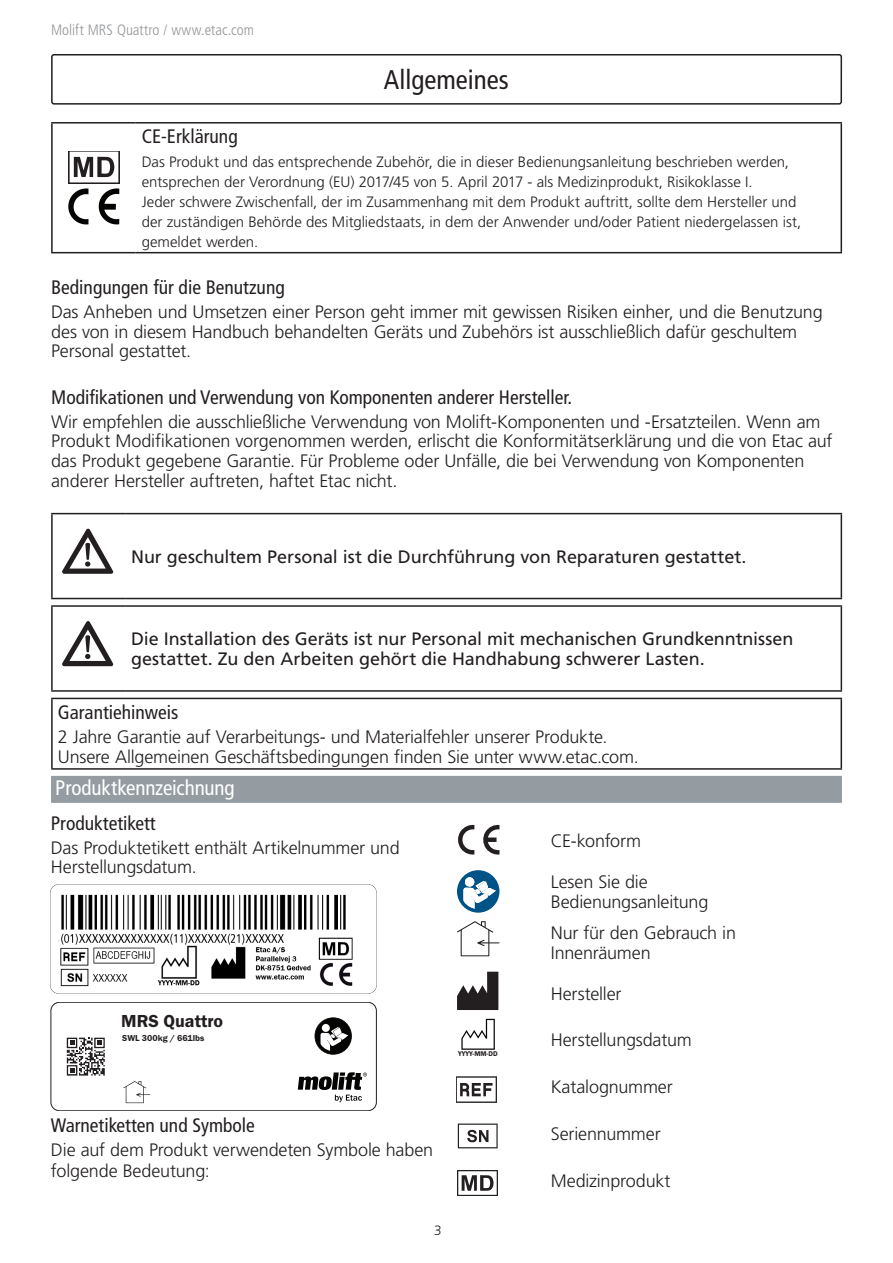
<style>
.page{position:relative;width:893px;height:1263px;background:#fff}
.page>*{position:absolute;margin:0;border:0;box-sizing:border-box;transform-origin:0 0}
.Chapter_header{font:condensed 27px "Frutiger LT Pro";color:#231f20}
.Paragraph_header_-_o{font:condensed 21px "Frutiger LT Pro";letter-spacing:-.005em;color:#fff}
.Header_2{font:condensed 19.5px "Frutiger LT Pro";color:#231f20}
.Body_text{font:300 18px/19.8px "Frutiger LT Pro";letter-spacing:-.01em;color:#231f20}
.Body_text-2{font:300 18px/19.8px "Frutiger LT Std";letter-spacing:-.01em;color:#231f20}
.Body_text-3{font:18px/19.8px "Frutiger LT Pro";letter-spacing:-.005em;color:#231f20}
.t1{font:600 18px "Franklin Gothic";color:#231f20}
.Body_text-4{font:300 15px/19.8px "Frutiger LT Std";color:#231f20}
.t2{font:300 condensed 15px "Frutiger LT Pro";letter-spacing:.005em;color:#939598}
.t3{font:300 13.5px "Frutiger LT Pro";color:#231f20}
.t4{font:600 9px "Franklin Gothic";color:#231f20}
.t5{font:600 7.05px "Franklin Gothic";color:#231f20}
</style>
<div class="page">
<img style="left:51px;top:885px;width:326px;height:109px">
<div style="left:51px;top:1002px;width:325px;height:109px;border:1px solid #231f20;border-radius:9px"></div>
<svg style="left:123px;top:1081px;width:27px;height:22px"></svg>
<svg style="left:298px;top:1072px;width:69px;height:30px"></svg>
<svg style="left:315px;top:1018px;width:36px;height:36px"></svg>
<svg style="left:66px;top:1037px;width:39px;height:39px"></svg>
<svg style="left:483px;top:824px;width:16px;height:31px"></svg>
<svg style="left:458px;top:824px;width:16px;height:31px"></svg>
<svg style="left:457px;top:870px;width:42px;height:43px"></svg>
<svg style="left:457px;top:921px;width:42px;height:35px"></svg>
<div style="left:51px;top:776px;width:791px;height:27px;background:#959ca1"></div>
<div style="left:51px;top:54px;width:791px;height:51px;border:2px solid #231f20;border-radius:2px"></div>
<hr style="left:51px;top:122px;width:85px;height:2px;background:#231f20">
<hr style="left:51px;top:124px;width:2px;height:128px;background:#231f20">
<hr style="left:136px;top:122px;width:706px;height:2px;background:#231f20">
<hr style="left:840px;top:124px;width:2px;height:128px;background:#231f20">
<hr style="left:51px;top:252px;width:85px;height:1px;background:#231f20">
<hr style="left:136px;top:252px;width:706px;height:1px;background:#231f20">
<svg style="left:68px;top:188px;width:20px;height:36px"></svg>
<svg style="left:99px;top:188px;width:20px;height:36px"></svg>
<img style="left:69px;top:151px;width:50px;height:33px">
<hr style="left:51px;top:513px;width:74px;height:1px;background:#231f20">
<hr style="left:51px;top:514px;width:2px;height:84px;background:#231f20">
<hr style="left:125px;top:513px;width:717px;height:1px;background:#231f20">
<hr style="left:841px;top:514px;width:1px;height:84px;background:#231f20">
<hr style="left:51px;top:598px;width:74px;height:1px;background:#231f20">
<hr style="left:125px;top:598px;width:717px;height:1px;background:#231f20">
<svg style="left:62px;top:529px;width:51px;height:45px"></svg>
<hr style="left:51px;top:605px;width:74px;height:2px;background:#231f20">
<hr style="left:51px;top:607px;width:2px;height:83px;background:#231f20">
<hr style="left:125px;top:605px;width:717px;height:2px;background:#231f20">
<hr style="left:841px;top:607px;width:1px;height:83px;background:#231f20">
<hr style="left:51px;top:690px;width:74px;height:2px;background:#231f20">
<hr style="left:125px;top:690px;width:717px;height:2px;background:#231f20">
<svg style="left:62px;top:621px;width:51px;height:45px"></svg>
<hr style="left:51px;top:698px;width:791px;height:1px;background:#231f20">
<hr style="left:51px;top:699px;width:2px;height:69px;background:#231f20">
<hr style="left:840px;top:699px;width:2px;height:69px;background:#231f20">
<hr style="left:51px;top:768px;width:791px;height:2px;background:#231f20">
<svg style="left:457px;top:972px;width:41px;height:38px"></svg>
<svg style="left:461px;top:1019px;width:34px;height:31px"></svg>
<img style="left:457px;top:1076px;width:40px;height:27px">
<svg style="left:458px;top:1123px;width:40px;height:25px"></svg>
<img style="left:458px;top:1170px;width:40px;height:26px">
<p class="t2" style="left:51px;top:22px;width:205px">Molift MRS Quattro / www.etac.com</p>
<p class="Chapter_header" style="left:384px;top:63px;width:126px">Allgemeines</p>
<p class="Header_2" style="left:142px;top:125px;width:98px">CE-Erklärung</p>
<p class="Body_text-4" style="left:142px;top:153px;width:649px">Das Produkt und das entsprechende Zubehör, die in dieser Bedienungsanleitung beschrieben werden, entsprechen der Verordnung (EU) 2017/45 von 5. April 2017 - als Medizinprodukt, Risikoklasse I.</p>
<p class="Body_text-4" style="left:142px;top:192px;width:661px">Jeder schwere Zwischenfall, der im Zusammenhang mit dem Produkt auftritt, sollte dem Hersteller und der zuständigen Behörde des Mitgliedstaats, in dem der Anwender und/oder Patient niedergelassen ist, gemeldet werden.</p>
<p class="Header_2" style="left:51px;top:276px;width:235px">Bedingungen für die Benutzung</p>
<p class="Body_text" style="left:51px;top:302px;width:773px">Das Anheben und Umsetzen einer Person geht immer mit gewissen Risiken einher, und die Benutzung des von in diesem Handbuch behandelten Geräts und Zubehörs ist ausschließlich dafür geschultem<br>Personal gestattet.</p>
<p class="Header_2" style="left:51px;top:385px;width:522px">Modifikationen und Verwendung von Komponenten anderer Hersteller.</p>
<p class="Body_text" style="left:51px;top:412px;width:783px">Wir empfehlen die ausschließliche Verwendung von Molift-Komponenten und -Ersatzteilen. Wenn am Produkt Modifikationen vorgenommen werden, erlischt die Konformitätserklärung und die von Etac auf das Produkt gegebene Garantie. Für Probleme oder Unfälle, die bei Verwendung von Komponenten anderer Hersteller auftreten, haftet Etac nicht.</p>
<p class="Body_text-3" style="left:131px;top:547px;width:617px">Nur geschultem Personal ist die Durchführung von Reparaturen gestattet.</p>
<p class="Body_text-3" style="left:131px;top:629px;width:664px">Die Installation des Geräts ist nur Personal mit mechanischen Grundkenntnissen gestattet. Zu den Arbeiten gehört die Handhabung schwerer Lasten.</p>
<p class="Header_2" style="left:58px;top:701px;width:122px">Garantiehinweis</p>
<p class="Body_text-2" style="left:58px;top:727px;width:551px">2 Jahre Garantie auf Verarbeitungs- und Materialfehler unserer Produkte.</p>
<p class="Body_text-2" style="left:58px;top:747px;width:582px">Unsere Allgemeinen Geschäftsbedingungen finden Sie unter www.etac.com.</p>
<p class="Paragraph_header_-_o" style="left:55px;top:775px;width:181px">Produktkennzeichnung</p>
<p class="Header_2" style="left:51px;top:811px;width:106px">Produktetikett</p>
<p class="Body_text" style="left:51px;top:837px;width:350px">Das Produktetikett enthält Artikelnummer und<br>Herstellungsdatum.</p>
<p class="t1" style="left:121px;top:1010px;width:103px">MRS Quattro</p>
<p class="t4" style="left:122px;top:1032px;width:84px">SWL 300kg / 661lbs</p>
<p class="t5" style="left:458px;top:1049px;width:41px">YYYY-MM-DD</p>
<p class="Header_2" style="left:51px;top:1114px;width:205px">Warnetiketten und Symbole</p>
<p class="Body_text" style="left:51px;top:1139px;width:384px;line-height:21px">Die auf dem Produkt verwendeten Symbole haben folgende Bedeutung:</p>
<p class="t3" style="left:434px;top:1222px;width:9px">3</p>
<p class="Body_text-2" style="left:551px;top:831px;width:92px">CE-konform</p>
<p class="Body_text-2" style="left:551px;top:872px;width:159px">Lesen Sie die<br>Bedienungsanleitung</p>
<p class="Body_text-2" style="left:551px;top:923px;width:187px">Nur für den Gebrauch in<br>Innenräumen</p>
<p class="Body_text-2" style="left:551px;top:984px;width:72px">Hersteller</p>
<p class="Body_text-2" style="left:551px;top:1030px;width:143px">Herstellungsdatum</p>
<p class="Body_text-2" style="left:551px;top:1077px;width:124px">Katalognummer</p>
<p class="Body_text-2" style="left:551px;top:1124px;width:111px">Seriennummer</p>
<p class="Body_text-2" style="left:551px;top:1171px;width:121px">Medizinprodukt</p>
</div>
